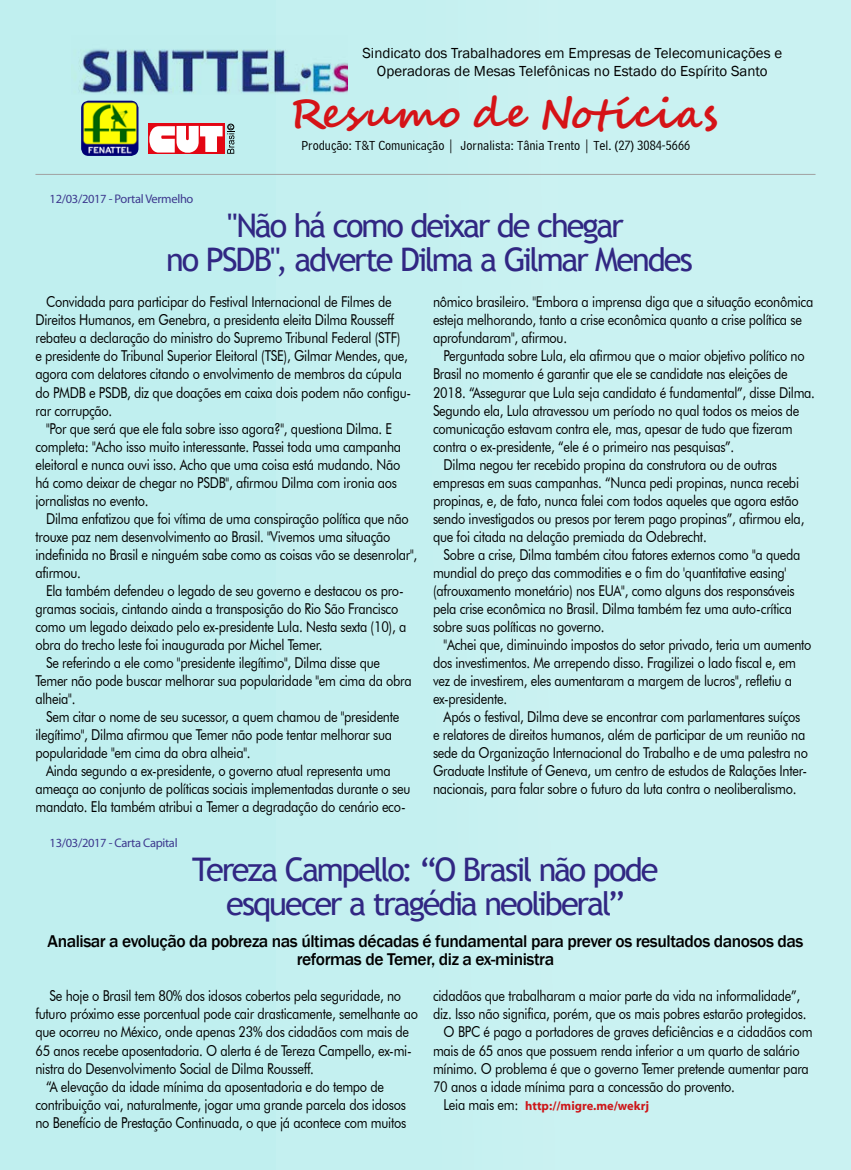
<style>
.page{position:relative;width:851px;height:1170px;background:#fff}
.page>*{position:absolute;margin:0;border:0;box-sizing:border-box;transform-origin:0 0}
.t1{font:700 41px "Segoe Script";letter-spacing:.02em;color:#d51317}
.t2{font:32.5px/33.8px "Trebuchet MS";letter-spacing:-.07em;color:#312783;text-align:center}
.t3{font:500 17.5px/17.5px "Franklin Gothic";letter-spacing:-.025em;color:#000;text-align:center}
.t4{font:15px/18px "Futura BT";letter-spacing:-.02em;color:#000;scale:.85 1}
.t5{font:14.88px/17.9px "Franklin Gothic";color:#000;text-align:center}
.t6{font:13.75px "Bell Centennial BT Address";color:#000}
.t7{font:12.5px "Myriad";letter-spacing:-.025em;color:#3e3a8f}
.t8{font:700 12.5px "Myriad";color:#cd171a}
.s1{font-size:44.75px}
.s2{font-family:"Futura BT";font-weight:400;font-size:15px;color:#000}
</style>
<div class="page">
<div style="left:0;top:0;width:841px;height:1169px;background:#c0efef"></div>
<div style="left:277px;top:0;width:573px;height:1169px;background:#c6f1f1"></div>
<div style="left:557px;top:0;width:293px;height:1169px;background:#caf2f2"></div>
<img style="left:79px;top:49px;width:268px;height:44px">
<div style="left:148px;top:123px;width:76px;height:31px;background:#e30613"></div>
<svg style="left:149px;top:125px;width:85px;height:29px"></svg>
<div style="left:227px;top:124px;width:7px;height:6px;border:1px solid #000;border-radius:50%"></div>
<img style="left:81px;top:101px;width:57px;height:55px">
<hr style="left:35px;top:174px;width:780px;height:1px;background:#a1a1a1">
<p class="t5" style="left:362px;top:45px;width:421px">Sindicato dos Trabalhadores em Empresas de Telecomunicações e<br>Operadoras de Mesas Telefônicas no Estado do Espírito Santo</p>
<h1 class="t1" style="left:289px;top:80px;width:430px">Resumo de Notícia<span class="s1">s</span></h1>
<p class="t6" style="left:301px;top:137px;width:390px">Produção: T&amp;T Comunicação | Jornalista: Tânia Trento | Tel. (27) 3084-5666</p>
<p class="t7" style="left:50px;top:193px;width:145px">12/03/2017 - Portal Vermelho</p>
<h2 class="t2" style="left:166px;top:208px;width:528px">"Não há como deixar de chegar<br>no PSDB", adverte Dilma a Gilmar Mendes</h2>
<p class="t4" style="left:35px;top:293px;width:443px;text-indent:11px">Convidada para participar do Festival Internacional de Filmes de Direitos Humanos, em Genebra, a presidenta eleita Dilma Rousseff rebateu a declaração do ministro do Supremo Tribunal Federal (STF)<br>e presidente do Tribunal Superior Eleitoral (TSE), Gilmar Mendes, que, agora com delatores citando o envolvimento de membros da cúpula do PMDB e PSDB, diz que doações em caixa dois podem não configu&shy;rar corrupção.</p>
<p class="t4" style="left:35px;top:419px;width:431px;text-indent:11px">"Por que será que ele fala sobre isso agora?", questiona Dilma. E completa: "Acho isso muito interessante. Passei toda uma campanha eleitoral e nunca ouvi isso. Acho que uma coisa está mudando. Não há como deixar de chegar no PSDB", afirmou Dilma com ironia aos jornalistas no evento.</p>
<p class="t4" style="left:35px;top:509px;width:450px;text-indent:11px">Dilma enfatizou que foi vítima de uma conspiração política que não trouxe paz nem desenvolvimento ao Brasil. "Vivemos uma situação indefinida no Brasil e ninguém sabe como as coisas vão se desenrolar", afirmou.</p>
<p class="t4" style="left:46px;top:581px;width:422px">Ela também defendeu o legado de seu governo e destacou os pro-</p>
<p class="t4" style="left:35px;top:599px;width:428px">gramas sociais, cintando ainda a transposição do Rio São Francisco</p>
<p class="t4" style="left:35px;top:617px;width:438px">como um legado deixado pelo ex-presidente Lula. Nesta sexta (10), a</p>
<p class="t4" style="left:35px;top:635px;width:339px">obra do trecho leste foi inaugurada por Michel Temer.</p>
<p class="t4" style="left:46px;top:653px;width:394px">Se referindo a ele como "presidente ilegítimo", Dilma disse que</p>
<p class="t4" style="left:35px;top:671px;width:444px">Temer não pode buscar melhorar sua popularidade "em cima da obra</p>
<p class="t4" style="left:35px;top:689px;width:49px">alheia".</p>
<p class="t4" style="left:46px;top:707px;width:417px">Sem citar o nome de seu sucessor, a quem chamou de "presidente</p>
<p class="t4" style="left:35px;top:725px;width:421px">ilegítimo", Dilma afirmou que Temer não pode tentar melhorar sua</p>
<p class="t4" style="left:35px;top:743px;width:254px">popularidade "em cima da obra alheia".</p>
<p class="t4" style="left:46px;top:761px;width:407px">Ainda segundo a ex-presidente, o governo atual representa uma</p>
<p class="t4" style="left:35px;top:779px;width:442px">ameaça ao conjunto de políticas sociais implementadas durante o seu</p>
<p class="t4" style="left:35px;top:797px;width:437px">mandato. Ela também atribui a Temer a degradação do cenário eco-</p>
<p class="t4" style="left:433px;top:293px;width:449px">nômico brasileiro. "Embora a imprensa diga que a situação econômica esteja melhorando, tanto a crise econômica quanto a crise política se aprofundaram", afirmou.</p>
<p class="t4" style="left:443px;top:347px;width:426px">Perguntada sobre Lula, ela afirmou que o maior objetivo político no</p>
<p class="t4" style="left:433px;top:365px;width:419px">Brasil no momento é garantir que ele se candidate nas eleições de</p>
<p class="t4" style="left:433px;top:383px;width:451px">2018. “Assegurar que Lula seja candidato é fundamental”, disse Dilma.</p>
<p class="t4" style="left:433px;top:401px;width:432px">Segundo ela, Lula atravessou um período no qual todos os meios de</p>
<p class="t4" style="left:433px;top:419px;width:424px">comunicação estavam contra ele, mas, apesar de tudo que fizeram</p>
<p class="t4" style="left:433px;top:437px;width:356px">contra o ex-presidente, “ele é o primeiro nas pesquisas”.</p>
<p class="t4" style="left:443px;top:455px;width:393px">Dilma negou ter recebido propina da construtora ou de outras</p>
<p class="t4" style="left:433px;top:473px;width:432px">empresas em suas campanhas. “Nunca pedi propinas, nunca recebi</p>
<p class="t4" style="left:433px;top:491px;width:431px">propinas, e, de fato, nunca falei com todos aqueles que agora estão</p>
<p class="t4" style="left:433px;top:509px;width:438px">sendo investigados ou presos por terem pago propinas”, afirmou ela,</p>
<p class="t4" style="left:433px;top:527px;width:323px">que foi citada na delação premiada da Odebrecht.</p>
<p class="t4" style="left:443px;top:545px;width:421px">Sobre a crise, Dilma também citou fatores externos como "a queda</p>
<p class="t4" style="left:433px;top:563px;width:417px">mundial do preço das commodities e o fim do 'quantitative easing'</p>
<p class="t4" style="left:433px;top:581px;width:427px">(afrouxamento monetário) nos EUA", como alguns dos responsáveis</p>
<p class="t4" style="left:433px;top:599px;width:424px">pela crise econômica no Brasil. Dilma também fez uma auto-crítica</p>
<p class="t4" style="left:433px;top:617px;width:203px">sobre suas políticas no governo.</p>
<p class="t4" style="left:443px;top:635px;width:434px">"Achei que, diminuindo impostos do setor privado, teria um aumento</p>
<p class="t4" style="left:433px;top:653px;width:428px">dos investimentos. Me arrependo disso. Fragilizei o lado fiscal e, em</p>
<p class="t4" style="left:433px;top:671px;width:424px">vez de investirem, eles aumentaram a margem de lucros", refletiu a</p>
<p class="t4" style="left:433px;top:689px;width:89px">ex-presidente.</p>
<p class="t4" style="left:443px;top:707px;width:421px">Após o festival, Dilma deve se encontrar com parlamentares suíços</p>
<p class="t4" style="left:433px;top:725px;width:439px">e relatores de direitos humanos, além de participar de um reunião na</p>
<p class="t4" style="left:433px;top:743px;width:442px">sede da Organização Internacional do Trabalho e de uma palestra no</p>
<p class="t4" style="left:433px;top:761px;width:441px">Graduate Institute of Geneva, um centro de estudos de Ralações Inter-</p>
<p class="t4" style="left:433px;top:779px;width:429px">nacionais, para falar sobre o futuro da luta contra o neoliberalismo.</p>
<p class="t7" style="left:50px;top:836px;width:129px">13/03/2017 - Carta Capital</p>
<h2 class="t2" style="left:192px;top:852px;width:468px">Tereza Campello: “O Brasil não pode esquecer a tragédia neoliberal”</h2>
<p class="t3" style="left:48px;top:932px;width:757px">Analisar a evolução da pobreza nas últimas décadas é fundamental para prever os resultados danosos das reformas de Temer, diz a ex-ministra</p>
<p class="t4" style="left:50px;top:986px;width:415px">Se hoje o Brasil tem 80% dos idosos cobertos pela seguridade, no</p>
<p class="t4" style="left:35px;top:1004px;width:451px">futuro próximo esse porcentual pode cair drasticamente, semelhante ao</p>
<p class="t4" style="left:35px;top:1022px;width:441px">que ocorreu no México, onde apenas 23% dos cidadãos com mais de</p>
<p class="t4" style="left:35px;top:1040px;width:444px">65 anos recebe aposentadoria. O alerta é de Tereza Campello, ex-mi-</p>
<p class="t4" style="left:35px;top:1058px;width:329px">nistra do Desenvolvimento Social de Dilma Rousseff.</p>
<p class="t4" style="left:46px;top:1076px;width:399px">“A elevação da idade mínima da aposentadoria e do tempo de</p>
<p class="t4" style="left:35px;top:1094px;width:437px">contribuição vai, naturalmente, jogar uma grande parcela dos idosos</p>
<p class="t4" style="left:35px;top:1112px;width:438px">no Benefício de Prestação Continuada, o que já acontece com muitos</p>
<p class="t4" style="left:433px;top:986px;width:433px">cidadãos que trabalharam a maior parte da vida na informalidade”,</p>
<p class="t4" style="left:433px;top:1004px;width:441px">diz. Isso não significa, porém, que os mais pobres estarão protegidos.</p>
<p class="t4" style="left:443px;top:1022px;width:435px">O BPC é pago a portadores de graves deficiências e a cidadãos com</p>
<p class="t4" style="left:433px;top:1040px;width:433px">mais de 65 anos que possuem renda inferior a um quarto de salário</p>
<p class="t4" style="left:433px;top:1058px;width:443px">mínimo. O problema é que o governo Temer pretende aumentar para</p>
<p class="t4" style="left:433px;top:1076px;width:356px">70 anos a idade mínima para a concessão do provento.</p>
<p class="t8" style="left:443px;top:1098px;width:207px"><span class="s2">Leia mais em:</span> http://migre.me/wekrj</p>
</div>
